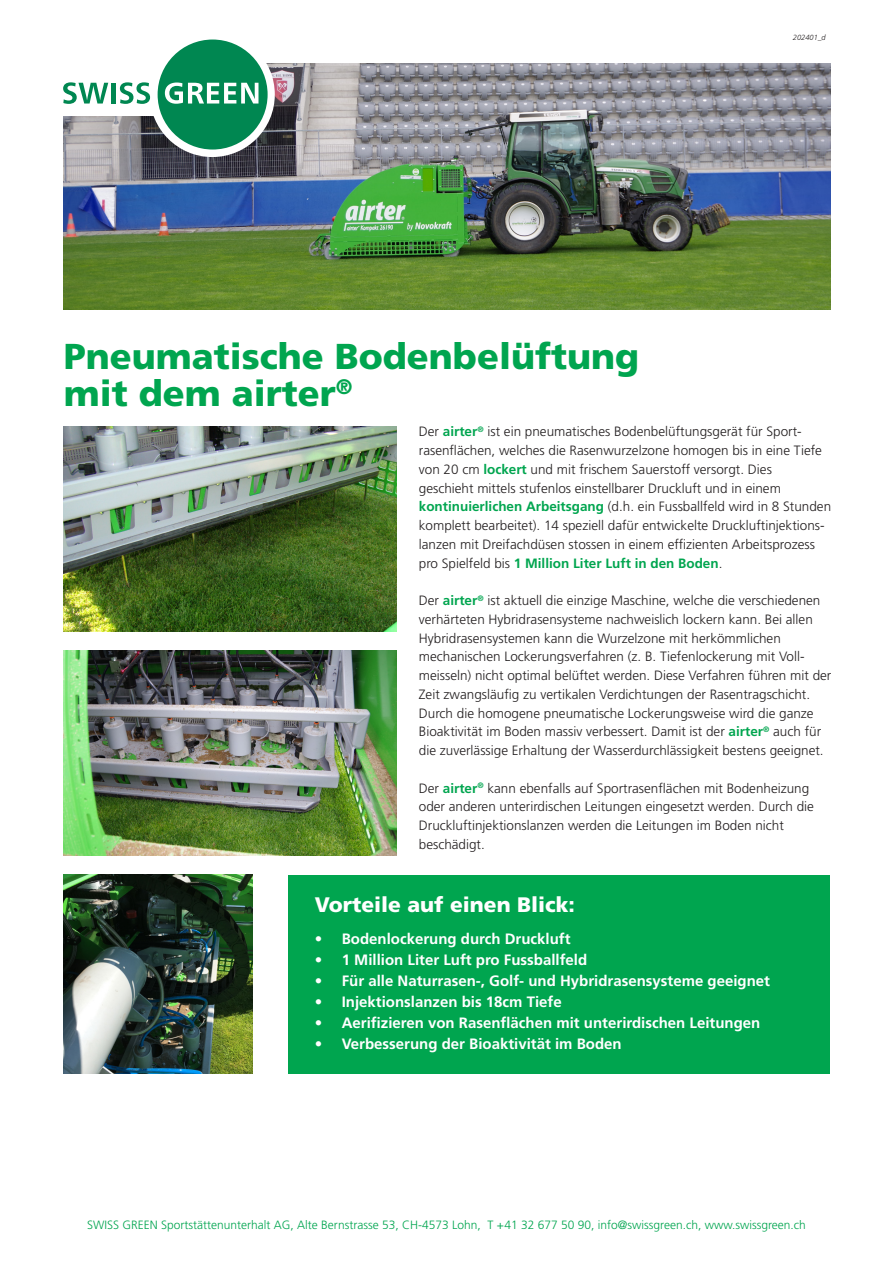
<style>
.page{position:relative;width:893px;height:1263px;background:#fff}
.page>*{position:absolute;margin:0;border:0;box-sizing:border-box;transform-origin:0 0}
.t1{font:900 36px "Frutiger LT Std";color:#00a54f}
.t2{font:900 21px "Frutiger LT Std";color:#fff}
.t3{font:700 15px "Frutiger LT Std";color:#fff}
.Text{font:300 13.5px/18.8px "Frutiger LT Std";color:#231f20}
.Text-2{font:300 12px "Frutiger LT Std";color:#00a54f}
.t4{font:italic 300 7.5px "Frutiger LT Std";color:#231f20}
.s1{font-weight:700;color:#00a54f}
</style>
<div class="page">
<img style="left:64px;top:64px;width:767px;height:245px">
<div style="left:150px;top:32px;width:125px;height:125px;border:15px solid #fff;border-radius:50%"></div>
<div style="left:0;top:0;width:165px;height:115px;background:#fff"></div>
<div style="left:158px;top:40px;width:110px;height:110px;background:#008751;border-radius:50%"></div>
<svg style="left:63px;top:82px;width:45px;height:22px"></svg>
<div style="left:111px;top:83px;width:5px;height:21px;background:#008751"></div>
<svg style="left:120px;top:82px;width:30px;height:22px"></svg>
<svg style="left:165px;top:83px;width:93px;height:21px"></svg>
<img style="left:64px;top:426px;width:332px;height:205px">
<img style="left:64px;top:875px;width:189px;height:199px">
<img style="left:64px;top:651px;width:332px;height:205px">
<div style="left:288px;top:875px;width:541px;height:199px;background:#00a54f"></div>
<p class="t1" style="left:64px;top:335px;width:577px">Pneumatische Bodenbelüftung</p>
<p class="t1" style="left:64px;top:372px;width:290px">mit dem airter<sup>®</sup></p>
<p class="t4" style="left:793px;top:33px;width:34px">202401_d</p>
<p class="Text" style="left:419px;top:423px;width:414px">Der <span class="s1">airter</span><sup>®</sup> ist ein pneumatisches Bodenbelüftungsgerät für Sport&shy;rasenflächen, welches die Rasenwurzelzone homogen bis in eine Tiefe von 20 cm <span class="s1">lockert</span> und mit frischem Sauerstoff versorgt. Dies<br>geschieht mittels stufenlos einstellbarer Druckluft und in einem <span class="s1">kontinuierlichen Arbeitsgang</span> (d.h. ein Fussballfeld wird in 8 Stunden komplett bearbeitet). 14 speziell dafür entwickelte Druckluftinjektions&shy;lanzen mit Dreifachdüsen stossen in einem effizienten Arbeitsprozess pro Spielfeld bis <span class="s1">1 Million Liter Luft in den Boden</span>.</p>
<p class="Text" style="left:419px;top:591px;width:403px">Der <span class="s1">airter</span><sup>®</sup> ist aktuell die einzige Maschine, welche die verschiedenen</p>
<p class="Text" style="left:419px;top:610px;width:396px">verhärteten Hybridrasensysteme nachweislich lockern kann. Bei allen<br>Hybridrasensystemen kann die Wurzelzone mit herkömmlichen</p>
<p class="Text" style="left:419px;top:648px;width:387px">mechanischen Lockerungsverfahren (z. B. Tiefenlockerung mit Voll-</p>
<p class="Text" style="left:419px;top:666px;width:414px">meisseln) nicht optimal belüftet werden. Diese Verfahren führen mit der<br>Zeit zwangsläufig zu vertikalen Verdichtungen der Rasentragschicht.</p>
<p class="Text" style="left:419px;top:704px;width:406px">Durch die homogene pneumatische Lockerungsweise wird die ganze<br>Bioaktivität im Boden massiv verbessert. Damit ist der <span class="s1">airter</span><sup>®</sup> auch für die zuverlässige Erhaltung der Wasserdurchlässigkeit bestens geeignet.</p>
<p class="Text" style="left:419px;top:779px;width:397px">Der <span class="s1">airter</span><sup>®</sup> kann ebenfalls auf Sportrasenflächen mit Bodenheizung oder anderen unterirdischen Leitungen eingesetzt werden. Durch die<br>Druckluftinjektionslanzen werden die Leitungen im Boden nicht</p>
<p class="Text" style="left:419px;top:835px;width:68px">beschädigt.</p>
<p class="t2" style="left:315px;top:892px;width:262px">Vorteile auf einen Blick:</p>
<p class="t3" style="left:315px;top:930px;width:257px">• Bodenlockerung durch Druckluft</p>
<p class="t3" style="left:315px;top:951px;width:274px">• 1 Million Liter Luft pro Fussballfeld</p>
<p class="t3" style="left:315px;top:972px;width:457px">• Für alle Naturrasen-, Golf- und Hybridrasensysteme geeignet</p>
<p class="t3" style="left:315px;top:993px;width:249px">• Injektionslanzen bis 18cm Tiefe</p>
<p class="t3" style="left:315px;top:1014px;width:447px">• Aerifizieren von Rasenflächen mit unterirdischen Leitungen</p>
<p class="t3" style="left:315px;top:1035px;width:309px">• Verbesserung der Bioaktivität im Boden</p>
<p class="Text-2" style="left:87px;top:1218px;width:720px">SWISS GREEN Sportstättenunterhalt AG, Alte Bernstrasse 53, CH-4573 Lohn, T +41 32 677 50 90, info@swissgreen.ch, www.swissgreen.ch</p>
</div>
